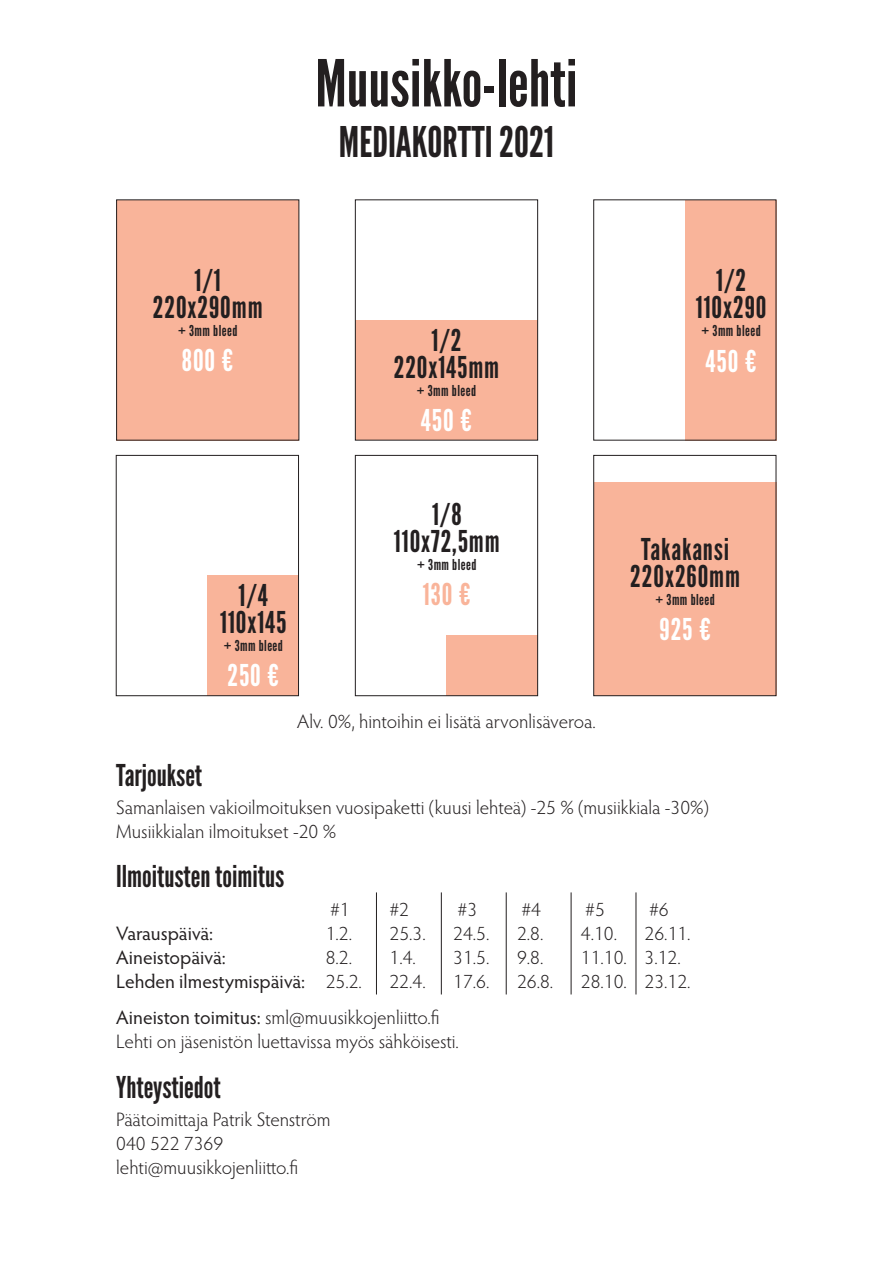
<style>
.page{position:relative;width:893px;height:1263px;background:#fff}
.page>*{position:absolute;margin:0;border:0;box-sizing:border-box;transform-origin:0 0}
.t1{font:64.5px "League Gothic";color:#231f20}
.t2{font:42.15px "League Gothic";color:#231f20}
.t3{font:30px/27px "League Gothic";letter-spacing:.03em;color:#231f20;text-align:center}
.t4{font:30px "League Gothic";color:#231f20}
.t5{font:30px "League Gothic";letter-spacing:.03em;color:#fff}
.t6{font:30px "League Gothic";color:#f9b49a}
.t7{font:300 19.5px/24px "Hypatia Sans Pro";color:#231f20}
.t8{font:19.5px/24px "Hypatia Sans Pro";color:#231f20}
.t9{font:15px "League Gothic";letter-spacing:.03em;color:#231f20}
.s1{font-weight:400}
</style>
<div class="page">
<div style="left:355px;top:320px;width:183px;height:120px;background:#f9b49a"></div>
<div style="left:594px;top:482px;width:182px;height:214px;background:#f9b49a"></div>
<div style="left:686px;top:200px;width:91px;height:241px;background:#f9b49a"></div>
<div style="left:208px;top:575px;width:91px;height:121px;background:#f9b49a"></div>
<div style="left:446px;top:635px;width:92px;height:61px;background:#f9b49a"></div>
<div style="left:117px;top:200px;width:182px;height:240px;background:#f9b49a"></div>
<hr style="left:376px;top:892px;width:1px;height:102px;background:#231f20">
<hr style="left:441px;top:892px;width:1px;height:102px;background:#231f20">
<hr style="left:506px;top:892px;width:1px;height:102px;background:#231f20">
<hr style="left:571px;top:892px;width:1px;height:102px;background:#231f20">
<hr style="left:636px;top:892px;width:1px;height:102px;background:#231f20">
<div style="left:116px;top:455px;width:183px;height:241px;border:1px solid #231f20"></div>
<div style="left:355px;top:455px;width:183px;height:241px;border:1px solid #231f20"></div>
<div style="left:355px;top:199px;width:183px;height:241px;border:1px solid #231f20"></div>
<div style="left:593px;top:455px;width:183px;height:241px;border:1px solid #231f20"></div>
<h1 class="t1" style="left:315px;top:45px;width:264px">Muusikko-lehti</h1>
<h2 class="t2" style="left:339px;top:117px;width:217px">MEDIAKORTTI 2021</h2>
<h3 class="t3" style="left:153px;top:267px;width:111px">1/1<br>220x290mm</h3>
<p class="t9" style="left:178px;top:321px;width:61px">+ 3mm bleed</p>
<h3 class="t5" style="left:182px;top:343px;width:53px">800 €</h3>
<h3 class="t3" style="left:394px;top:327px;width:107px">1/2<br>220x145mm</h3>
<p class="t9" style="left:417px;top:382px;width:61px">+ 3mm bleed</p>
<h3 class="t5" style="left:421px;top:403px;width:53px">450 €</h3>
<h3 class="t3" style="left:220px;top:582px;width:68px">1/4<br>110x145</h3>
<p class="t9" style="left:224px;top:637px;width:61px">+ 3mm bleed</p>
<h3 class="t5" style="left:227px;top:658px;width:53px">250 €</h3>
<h3 class="t3" style="left:394px;top:501px;width:107px">1/8<br>110x72,5mm</h3>
<p class="t9" style="left:417px;top:555px;width:61px">+ 3mm bleed</p>
<h3 class="t6" style="left:423px;top:576px;width:49px">130 €</h3>
<p class="t7" style="left:297px;top:708px;width:300px">Alv. 0%, hintoihin ei lisätä arvonlisäveroa.</p>
<h3 class="t3" style="left:696px;top:267px;width:72px">1/2<br>110x290</h3>
<p class="t9" style="left:701px;top:322px;width:61px">+ 3mm bleed</p>
<h3 class="t5" style="left:706px;top:343px;width:53px">450 €</h3>
<h3 class="t3" style="left:630px;top:536px;width:111px">Takakansi<br>220x260mm</h3>
<p class="t9" style="left:656px;top:590px;width:61px">+ 3mm bleed</p>
<h3 class="t5" style="left:659px;top:611px;width:53px">925 €</h3>
<h3 class="t4" style="left:116px;top:757px;width:88px">Tarjoukset</h3>
<p class="t7" style="left:116px;top:795px;width:594px">Samanlaisen vakioilmoituksen vuosipaketti (kuusi lehteä) -25 % (musiikkiala -30%)<br>Musiikkialan ilmoitukset -20 %</p>
<h3 class="t4" style="left:116px;top:859px;width:170px">Ilmoitusten toimitus</h3>
<p class="t8" style="left:116px;top:920px;width:191px">Varauspäivä:<br>Aineistopäivä:<br>Lehden ilmestymispäivä:</p>
<p class="t7" style="left:116px;top:1005px;width:344px"><span class="s1">Aineiston toimitus:</span> sml@muusikkojenliitto.fi<br>Lehti on jäsenistön luettavissa myös sähköisesti.</p>
<h3 class="t4" style="left:116px;top:1069px;width:106px">Yhteystiedot</h3>
<p class="t7" style="left:116px;top:1107px;width:216px">Päätoimittaja Patrik Stenström<br>040 522 7369 lehti@muusikkojenliitto.fi</p>
<p class="t7" style="left:330px;top:896px;width:21px">#1</p>
<p class="t7" style="left:389px;top:896px;width:21px">#2</p>
<p class="t7" style="left:458px;top:896px;width:21px">#3</p>
<p class="t7" style="left:521px;top:896px;width:21px">#4</p>
<p class="t7" style="left:585px;top:896px;width:21px">#5</p>
<p class="t7" style="left:649px;top:896px;width:21px">#6</p>
<p class="t7" style="left:326px;top:920px;width:28px">1.2.</p>
<p class="t7" style="left:389px;top:920px;width:38px">25.3.</p>
<p class="t7" style="left:453px;top:920px;width:38px">24.5.</p>
<p class="t7" style="left:517px;top:920px;width:28px">2.8.</p>
<p class="t7" style="left:581px;top:920px;width:38px">4.10.</p>
<p class="t7" style="left:645px;top:920px;width:48px">26.11.</p>
<p class="t7" style="left:326px;top:944px;width:28px">8.2.</p>
<p class="t7" style="left:389px;top:944px;width:28px">1.4.</p>
<p class="t7" style="left:453px;top:944px;width:38px">31.5.</p>
<p class="t7" style="left:517px;top:944px;width:28px">9.8.</p>
<p class="t7" style="left:581px;top:944px;width:101px">11.10. 3.12.</p>
<p class="t7" style="left:326px;top:968px;width:38px">25.2.</p>
<p class="t7" style="left:389px;top:968px;width:38px">22.4.</p>
<p class="t7" style="left:453px;top:968px;width:38px">17.6.</p>
<p class="t7" style="left:517px;top:968px;width:38px">26.8.</p>
<p class="t7" style="left:581px;top:968px;width:111px">28.10. 23.12.</p>
</div>
